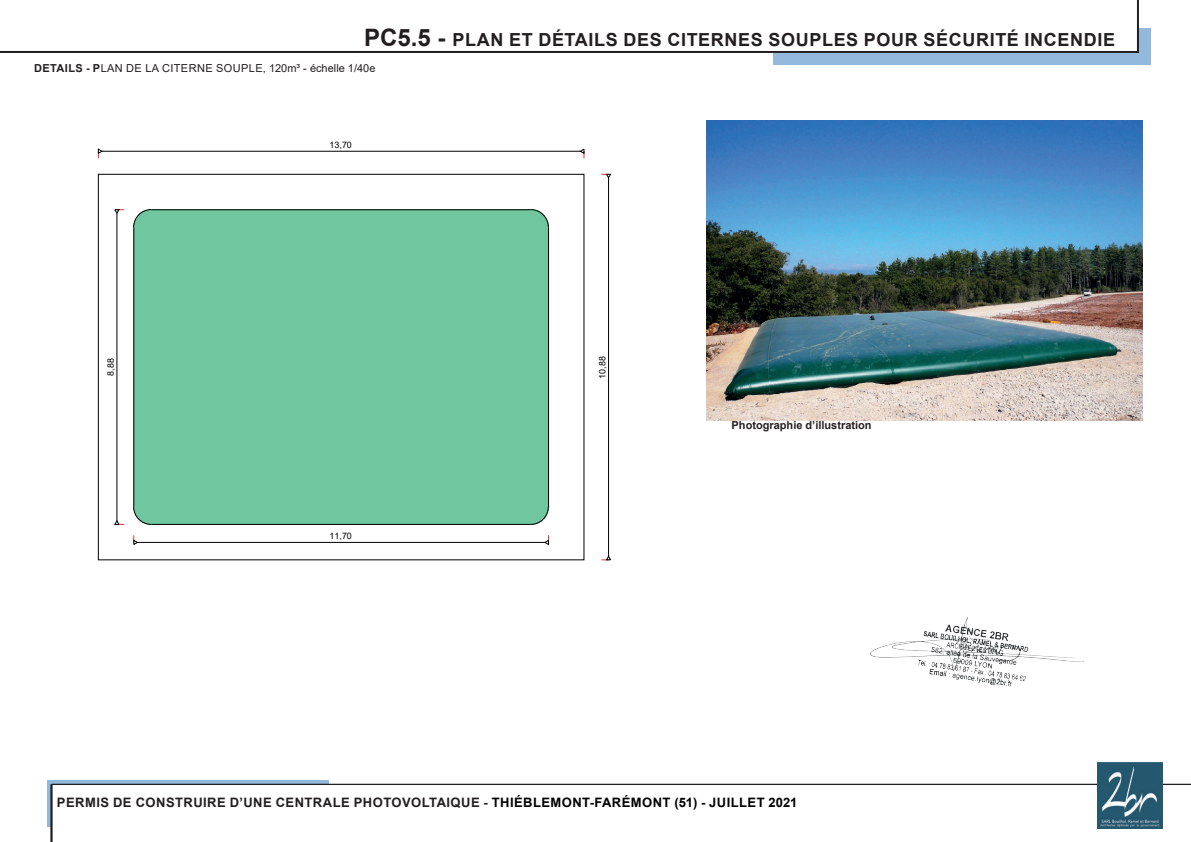
<style>
.page{position:relative;width:1191px;height:842px;background:#fff}
.page>*{position:absolute;margin:0;border:0;box-sizing:border-box;transform-origin:0 0}
.t1{font:700 18px "Arial";letter-spacing:.035em;color:#231f20}
.t2{font:700 13px "Arial";letter-spacing:.035em;color:#231f20}
.t3{font:11px "Arial";letter-spacing:.035em;color:#231f20}
.t4{font:700 11px "Arial";color:#231f20}
.t5{font:8.9px "Arial";color:#000001}
.s1{font-size:24px}
.s2{font-weight:700}
.s3{color:#000001}
</style>
<div class="page">
<div style="left:47px;top:780px;width:281px;height:47px;background:linear-gradient(to right,#92b8dc,#92b8dc)"></div>
<hr style="left:52px;top:784px;width:1139px;height:2px;background:#231f20">
<div style="left:773px;top:28px;width:378px;height:37px;background:#92b8dc"></div>
<div style="left:0;top:7px;width:1138px;height:45px;background:#fff"></div>
<hr style="left:0;top:51px;width:1138px;height:2px;background:#231f20">
<hr style="left:1137px;top:0;width:2px;height:53px;background:#231f20">
<div style="left:52px;top:785px;width:1139px;height:57px;background:#fff"></div>
<hr style="left:51px;top:784px;width:2px;height:58px;background:#231f20">
<img style="left:1097px;top:763px;width:65px;height:65px">
<img style="left:870px;top:617px;width:214px;height:70px">
<img style="left:706px;top:120px;width:436px;height:301px">
<svg style="left:97px;top:148px;width:515px;height:413px"></svg>
<h1 class="t1" style="left:364px;top:27px;width:752px"><span class="s1">PC5.5 -</span> PLAN ET DÉTAILS DES CITERNES SOUPLES POUR SÉCURITÉ INCENDIE</h1>
<p class="t3" style="left:34px;top:60px;width:343px"><span class="s2">DETAILS - P</span>LAN DE LA CITERNE SOUPLE, 120m³ - échelle 1/40e</p>
<p class="t5" style="left:105px;top:376px;width:19px;rotate:-90deg">8,88</p>
<p class="t5" style="left:330px;top:139px;width:24px">13,70</p>
<p class="t5" style="left:330px;top:530px;width:24px">11,70</p>
<p class="t5" style="left:596px;top:378px;width:24px;rotate:-90deg">10,88</p>
<p class="t4" style="left:731px;top:417px;width:141px">Photographie d’illustration</p>
<p class="t2" style="left:57px;top:793px;width:742px">PERMIS DE CONSTRUIRE D’UNE CENTRALE PHOTOVOLTAIQUE - <span class="s3">THIÉBLEMONT-FARÉMONT (51) - JUILLET 2021</span></p>
</div>
